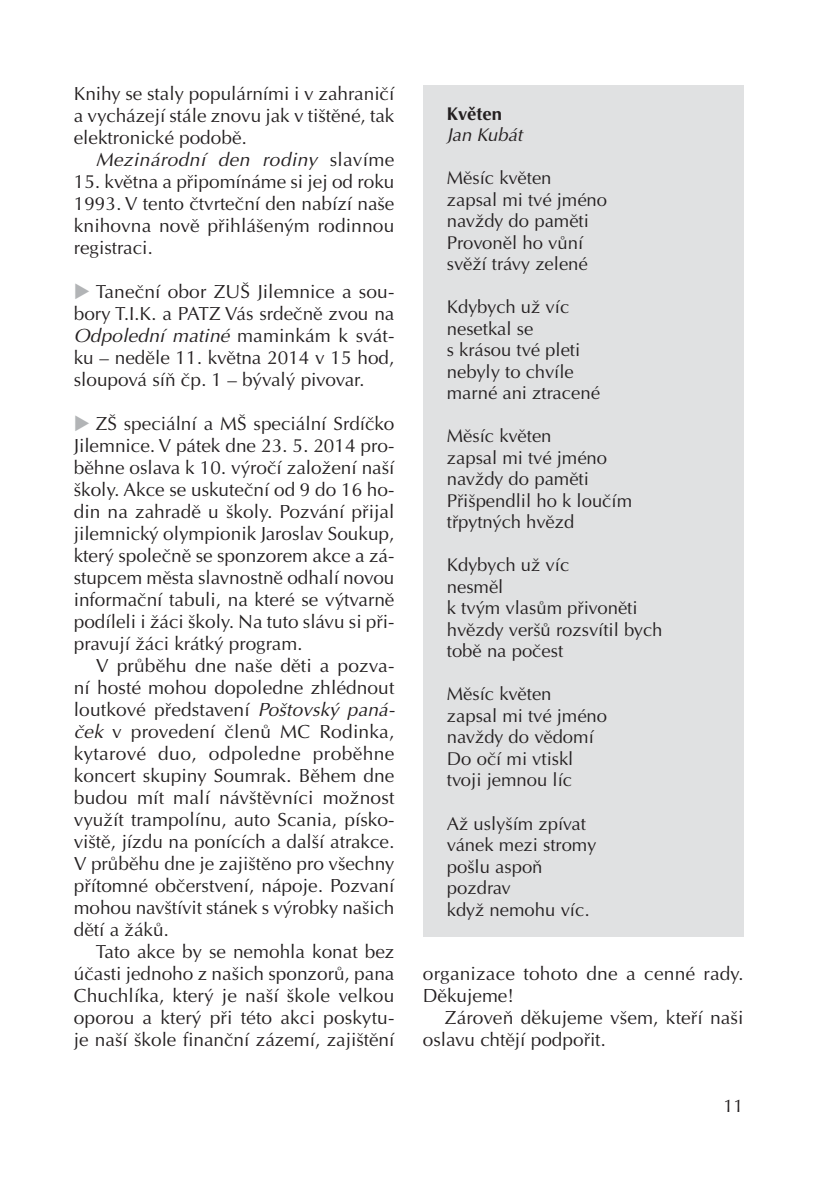
<style>
.page{position:relative;width:840px;height:1191px;background:#fff}
.page>*{position:absolute;margin:0;border:0;box-sizing:border-box;transform-origin:0 0}
.t1{font:19px/22px "Optima CE";color:#231f20;text-align:justify}
.t2{font:italic 19px "Optima CE";letter-spacing:.02em;color:#231f20}
.t3{font:18.4px/21.6px "Optima CE";color:#231f20}
.t4{font:italic 18.4px "Optima CE";color:#231f20}
.t5{font:700 18.4px "Optima CE";color:#231f20}
.t6{font:18px "Optima CE";color:#231f20}
.s1{font-style:normal}
.s2{color:#b2b4b6}
.s3{font-style:italic}
</style>
<div class="page">
<div style="left:422px;top:85px;width:321px;height:851px;background:#e0e1e2"></div>
<p class="t1" style="left:74px;top:85px;width:322px">Knihy se staly populárními i v zahraničí a vycházejí stále znovu jak v tištěné, tak elektronické podobě.</p>
<p class="t2" style="left:96px;top:152px;width:300px">Mezinárodní den rodiny <span class="s1">slavíme</span></p>
<p class="t1" style="left:74px;top:173px;width:322px">15. května a připomínáme si jej od roku 1993. V tento čtvrteční den nabízí naše knihovna nově přihlášeným rodinnou registraci.</p>
<p class="t1" style="left:74px;top:283px;width:322px"><span class="s2">◆</span> Taneční obor ZUŠ Jilemnice a sou&shy;bory T.I.K. a PATZ Vás srdečně zvou na <span class="s3">Odpolední matiné</span> maminkám k svát&shy;ku – neděle 11. května 2014 v 15 hod, sloupová síň čp. 1 – bývalý pivovar.</p>
<p class="t1" style="left:74px;top:415px;width:322px"><span class="s2">◆</span> ZŠ speciální a MŠ speciální Srdíčko Jilemnice. V pátek dne 23. 5. 2014 pro&shy;běhne oslava k 10. výročí založení naší školy. Akce se uskuteční od 9 do 16 ho&shy;din na zahradě u školy. Pozvání přijal jilemnický olympionik Jaroslav Soukup, který společně se sponzorem akce a zá&shy;stupcem města slavnostně odhalí novou informační tabuli, na které se výtvarně podíleli i žáci školy. Na tuto slávu si při&shy;pravují žáci krátký program.</p>
<p class="t1" style="left:74px;top:657px;width:322px;text-indent:22px">V průběhu dne naše děti a pozva&shy;ní hosté mohou dopoledne zhlédnout loutkové představení <span class="s3">Poštovský paná&shy;ček</span> v provedení členů MC Rodinka, kytarové duo, odpoledne proběhne koncert skupiny Soumrak. Během dne budou mít malí návštěvníci možnost využít trampolínu, auto Scania, písko&shy;viště, jízdu na ponících a další atrakce.<br>V průběhu dne je zajištěno pro všechny přítomné občerstvení, nápoje. Pozvaní mohou navštívit stánek s výrobky našich dětí a žáků.</p>
<p class="t1" style="left:74px;top:943px;width:322px;text-indent:22px">Tato akce by se nemohla konat bez účasti jednoho z našich sponzorů, pana Chuchlíka, který je naší škole velkou oporou a který při této akci poskytu&shy;je naší škole finanční zázemí, zajištění</p>
<p class="t5" style="left:446px;top:107px;width:57px">Květen</p>
<p class="t4" style="left:446px;top:128px;width:77px">Jan Kubát</p>
<p class="t3" style="left:446px;top:169px;width:162px">Měsíc květen<br>zapsal mi tvé jméno navždy do paměti<br>Provoněl ho vůní svěží trávy zelené</p>
<p class="t3" style="left:446px;top:298px;width:154px">Kdybych už víc nesetkal se<br>s krásou tvé pleti nebyly to chvíle marné ani ztracené</p>
<p class="t3" style="left:446px;top:427px;width:187px">Měsíc květen<br>zapsal mi tvé jméno navždy do paměti<br>Přišpendlil ho k loučím třpytných hvězd</p>
<p class="t3" style="left:446px;top:556px;width:217px">Kdybych už víc<br>nesměl<br>k tvým vlasům přivoněti hvězdy veršů rozsvítil bych tobě na počest</p>
<p class="t3" style="left:446px;top:685px;width:162px">Měsíc květen<br>zapsal mi tvé jméno navždy do vědomí<br>Do očí mi vtiskl tvoji jemnou líc</p>
<p class="t3" style="left:446px;top:814px;width:151px">Až uslyším zpívat vánek mezi stromy pošlu aspoň pozdrav<br>když nemohu víc.</p>
<p class="t1" style="left:422px;top:965px;width:322px">organizace tohoto dne a cenné rady.<br>Děkujeme!</p>
<p class="t1" style="left:422px;top:1009px;width:322px;text-indent:22px">Zároveň děkujeme všem, kteří naši oslavu chtějí podpořit.</p>
<p class="t6" style="left:723px;top:1099px;width:22px">11</p>
</div>
